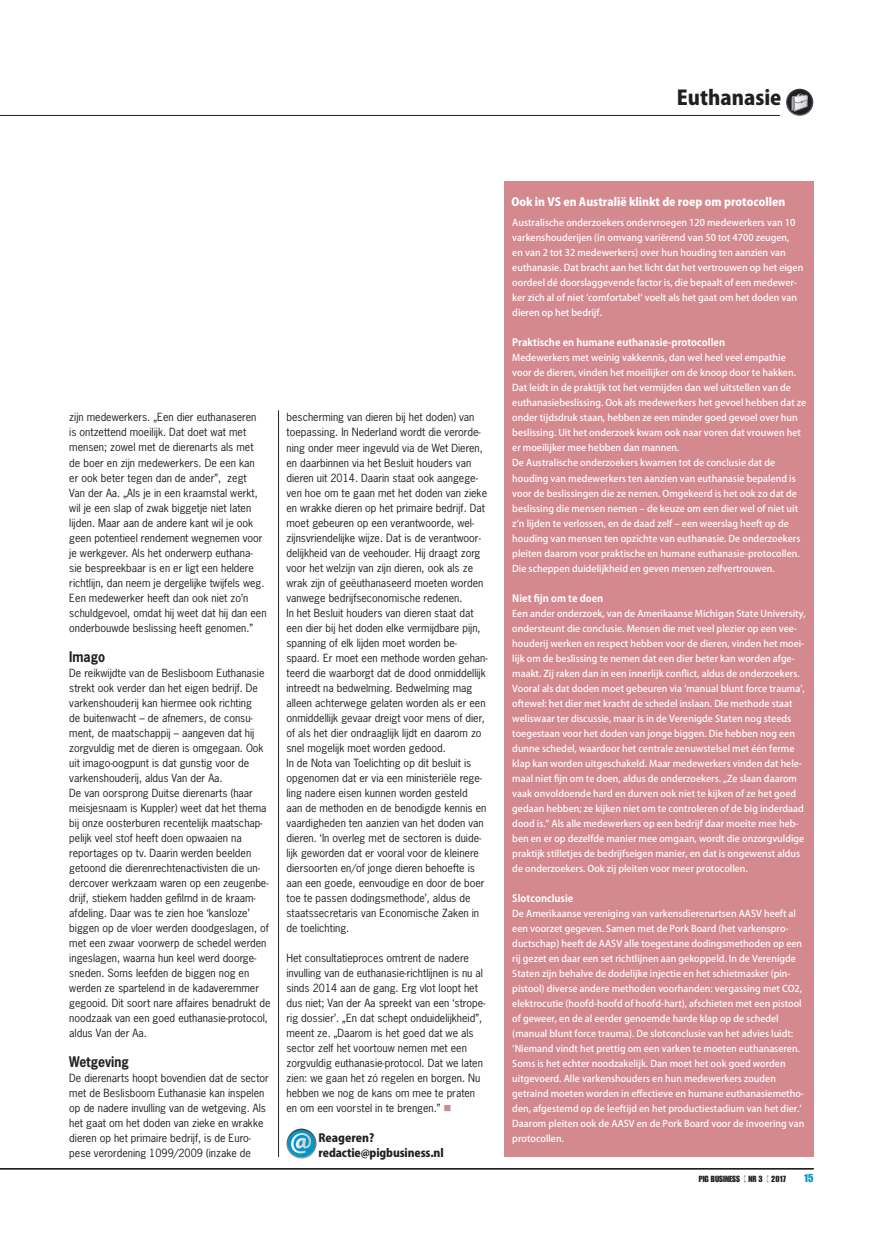
<style>
.page{position:relative;width:883px;height:1238px;background:#fff}
.page>*{position:absolute;margin:0;border:0;box-sizing:border-box;transform-origin:0 0}
.t1{font:800 20px "Koz Go Pro";color:#231f20}
.t2{font:700 13.75px "News Gothic Std";color:#231f20;scale:.9 1}
.t3{font:800 11.25px "Koz Go Pro";color:#fff}
.t4{font:800 11.25px/15px "Koz Go Pro";letter-spacing:-.01em;color:#231f20}
.t5{font:11.25px "Impact LT Std";color:#0093d0}
.t6{font:10.62px/15px "News Gothic Std";color:#231f20}
.t7{font:700 10px "Koz Go Pro";color:#fff}
.t8{font:500 9.38px/15px "Koz Go Pro";color:#fff}
.t9{font:8.75px "Impact LT Std";color:#231f20}
.s1{color:#d4898f}
</style>
<div class="page">
<hr style="left:0;top:115px;width:780px;height:1px;background:#231f20">
<hr style="left:0;top:1168px;width:813px;height:1px;background:#231f20">
<svg style="left:286px;top:1128px;width:30px;height:30px"></svg>
<div style="left:504px;top:181px;width:309px;height:975px;background:#d4898f"></div>
<hr style="left:278px;top:410px;width:1px;height:746px;background:#231f20">
<svg style="left:786px;top:89px;width:27px;height:27px"></svg>
<h1 class="t1" style="left:677px;top:85px;width:106px">Euthanasie</h1>
<p class="t6" style="left:69px;top:410px;width:199px">zijn medewerkers. „Een dier euthanaseren<br>is ontzettend moeilijk. Dat doet wat met mensen; zowel met de dierenarts als met de boer en zijn medewerkers. De een kan<br>er ook beter tegen dan de ander”, zegt<br>Van der Aa. „Als je in een kraamstal werkt, wil je een slap of zwak biggetje niet laten lijden. Maar aan de andere kant wil je ook geen potentieel rendement wegnemen voor je werkgever. Als het onderwerp euthana&shy;sie bespreekbaar is en er ligt een heldere richtlijn, dan neem je dergelijke twijfels weg.<br>Een medewerker heeft dan ook niet zo’n schuldgevoel, omdat hij weet dat hij dan een onderbouwde beslissing heeft genomen.”</p>
<p class="t2" style="left:69px;top:647px;width:41px">Imago</p>
<p class="t6" style="left:69px;top:665px;width:203px">De reikwijdte van de Beslisboom Euthanasie strekt ook verder dan het eigen bedrijf. De varkenshouderij kan hiermee ook richting<br>de buitenwacht – de afnemers, de consu&shy;ment, de maatschappij – aangeven dat hij zorgvuldig met de dieren is omgegaan. Ook uit imago-oogpunt is dat gunstig voor de varkenshouderij, aldus Van der Aa.<br>De van oorsprong Duitse dierenarts (haar meisjesnaam is Kuppler) weet dat het thema bij onze oosterburen recentelijk maatschap&shy;pelijk veel stof heeft doen opwaaien na reportages op tv. Daarin werden beelden getoond die dierenrechtenactivisten die un&shy;dercover werkzaam waren op een zeugenbe&shy;drijf, stiekem hadden gefilmd in de kraam&shy;afdeling. Daar was te zien hoe ‘kansloze’ biggen op de vloer werden doodgeslagen, of met een zwaar voorwerp de schedel werden ingeslagen, waarna hun keel werd doorge&shy;sneden. Soms leefden de biggen nog en werden ze spartelend in de kadaveremmer gegooid. Dit soort nare affaires benadrukt de noodzaak van een goed euthanasie-protocol, aldus Van der Aa.</p>
<p class="t2" style="left:69px;top:1052px;width:68px">Wetgeving</p>
<p class="t6" style="left:69px;top:1070px;width:201px">De dierenarts hoopt bovendien dat de sector met de Beslisboom Euthanasie kan inspelen op de nadere invulling van de wetgeving. Als het gaat om het doden van zieke en wrakke dieren op het primaire bedrijf, is de Euro&shy;pese verordening 1099/2009 (inzake de</p>
<p class="t6" style="left:286px;top:410px;width:203px">bescherming van dieren bij het doden) van toepassing. In Nederland wordt die verorde&shy;ning onder meer ingevuld via de Wet Dieren, en daarbinnen via het Besluit houders van dieren uit 2014. Daarin staat ook aangege&shy;ven hoe om te gaan met het doden van zieke en wrakke dieren op het primaire bedrijf. Dat moet gebeuren op een verantwoorde, wel&shy;zijnsvriendelijke wijze. Dat is de verantwoor&shy;delijkheid van de veehouder. Hij draagt zorg voor het welzijn van zijn dieren, ook als ze wrak zijn of geëuthanaseerd moeten worden vanwege bedrijfseconomische redenen.<br>In het Besluit houders van dieren staat dat een dier bij het doden elke vermijdbare pijn, spanning of elk lijden moet worden be&shy;spaard. Er moet een methode worden gehan&shy;teerd die waarborgt dat de dood onmiddellijk intreedt na bedwelming. Bedwelming mag alleen achterwege gelaten worden als er een onmiddellijk gevaar dreigt voor mens of dier, of als het dier ondraaglijk lijdt en daarom zo snel mogelijk moet worden gedood.<br>In de Nota van Toelichting op dit besluit is opgenomen dat er via een ministeriële rege&shy;ling nadere eisen kunnen worden gesteld<br>aan de methoden en de benodigde kennis en vaardigheden ten aanzien van het doden van dieren. ‘In overleg met de sectoren is duide&shy;lijk geworden dat er vooral voor de kleinere diersoorten en/of jonge dieren behoefte is aan een goede, eenvoudige en door de boer toe te passen dodingsmethode’, aldus de staatssecretaris van Economische Zaken in de toelichting.</p>
<p class="t6" style="left:286px;top:950px;width:200px">Het consultatieproces omtrent de nadere invulling van de euthanasie-richtlijnen is nu al sinds 2014 aan de gang. Erg vlot loopt het dus niet; Van der Aa spreekt van een ‘strope&shy;rig dossier’. „En dat schept onduidelijkheid”, meent ze. „Daarom is het goed dat we als sector zelf het voortouw nemen met een zorgvuldig euthanasie-protocol. Dat we laten zien: we gaan het zó regelen en borgen. Nu hebben we nog de kans om mee te praten en om een voorstel in te brengen.” <span class="s1">■</span></p>
<p class="t4" style="left:318px;top:1130px;width:127px">Reageren? redactie@pigbusiness.nl</p>
<p class="t3" style="left:511px;top:195px;width:275px">Ook in VS en Australië klinkt de roep om protocollen</p>
<p class="t8" style="left:512px;top:216px;width:292px">Australische onderzoekers ondervroegen 120 medewerkers van 10 varkenshouderijen (in omvang variërend van 50 tot 4700 zeugen,<br>en van 2 tot 32 medewerkers) over hun houding ten aanzien van euthanasie. Dat bracht aan het licht dat het vertrouwen op het eigen oordeel dé doorslaggevende factor is, die bepaalt of een medewer&shy;ker zich al of niet ʻcomfortabelʼ voelt als het gaat om het doden van dieren op het bedrijf.</p>
<p class="t7" style="left:512px;top:336px;width:214px">Praktische en humane euthanasie-protocollen</p>
<p class="t8" style="left:512px;top:351px;width:296px">Medewerkers met weinig vakkennis, dan wel heel veel empathie voor de dieren, vinden het moeilijker om de knoop door te hakken.<br>Dat leidt in de praktijk tot het vermijden dan wel uitstellen van de euthanasiebeslissing. Ook als medewerkers het gevoel hebben dat ze onder tijdsdruk staan, hebben ze een minder goed gevoel over hun beslissing. Uit het onderzoek kwam ook naar voren dat vrouwen het er moeilijker mee hebben dan mannen.<br>De Australische onderzoekers kwamen tot de conclusie dat de houding van medewerkers ten aanzien van euthanasie bepalend is voor de beslissingen die ze nemen. Omgekeerd is het ook zo dat de beslissing die mensen nemen ‒ de keuze om een dier wel of niet uit zʼn lijden te verlossen, en de daad zelf ‒ een weerslag heeft op de houding van mensen ten opzichte van euthanasie. De onderzoekers pleiten daarom voor praktische en humane euthanasie-protocollen.<br>Die scheppen duidelijkheid en geven mensen zelfvertrouwen.</p>
<p class="t7" style="left:512px;top:591px;width:93px">Niet fijn om te doen</p>
<p class="t8" style="left:512px;top:606px;width:295px">Een ander onderzoek, van de Amerikaanse Michigan State University, ondersteunt die conclusie. Mensen die met veel plezier op een vee&shy;houderij werken en respect hebben voor de dieren, vinden het moei&shy;lijk om de beslissing te nemen dat een dier beter kan worden afge&shy;maakt. Zij raken dan in een innerlijk conflict, aldus de onderzoekers.<br>Vooral als dat doden moet gebeuren via ʻmanual blunt force traumaʼ, oftewel: het dier met kracht de schedel inslaan. Die methode staat weliswaar ter discussie, maar is in de Verenigde Staten nog steeds toegestaan voor het doden van jonge biggen. Die hebben nog een dunne schedel, waardoor het centrale zenuwstelsel met één ferme klap kan worden uitgeschakeld. Maar medewerkers vinden dat hele&shy;maal niet fijn om te doen, aldus de onderzoekers. „Ze slaan daarom vaak onvoldoende hard en durven ook niet te kijken of ze het goed gedaan hebben; ze kijken niet om te controleren of de big inderdaad dood is.” Als alle medewerkers op een bedrijf daar moeite mee heb&shy;ben en er op dezelfde manier mee omgaan, wordt die onzorgvuldige praktijk stilletjes de bedrijfseigen manier, en dat is ongewenst aldus de onderzoekers. Ook zij pleiten voor meer protocollen.</p>
<p class="t7" style="left:512px;top:891px;width:63px">Slotconclusie</p>
<p class="t8" style="left:512px;top:906px;width:294px">De Amerikaanse vereniging van varkensdierenartsen AASV heeft al een voorzet gegeven. Samen met de Pork Board (het varkenspro&shy;ductschap) heeft de AASV alle toegestane dodingsmethoden op een rij gezet en daar een set richtlijnen aan gekoppeld. In de Verenigde Staten zijn behalve de dodelijke injectie en het schietmasker (pin&shy;pistool) diverse andere methoden voorhanden: vergassing met CO2, elektrocutie (hoofd-hoofd of hoofd-hart), afschieten met een pistool of geweer, en de al eerder genoemde harde klap op de schedel (manual blunt force trauma). De slotconclusie van het advies luidt: ʻNiemand vindt het prettig om een varken te moeten euthanaseren.<br>Soms is het echter noodzakelijk. Dan moet het ook goed worden uitgevoerd. Alle varkenshouders en hun medewerkers zouden getraind moeten worden in effectieve en humane euthanasiemetho&shy;den, afgestemd op de leeftijd en het productiestadium van het dier.ʼ Daarom pleiten ook de AASV en de Pork Board voor de invoering van protocollen.</p>
<p class="t9" style="left:748px;top:1173px;width:16px">NR 3</p>
<p class="t5" style="left:804px;top:1171px;width:11px">15</p>
<p class="t9" style="left:699px;top:1173px;width:43px">PIG BUSINESS</p>
<p class="t9" style="left:771px;top:1173px;width:16px">2017</p>
</div>
